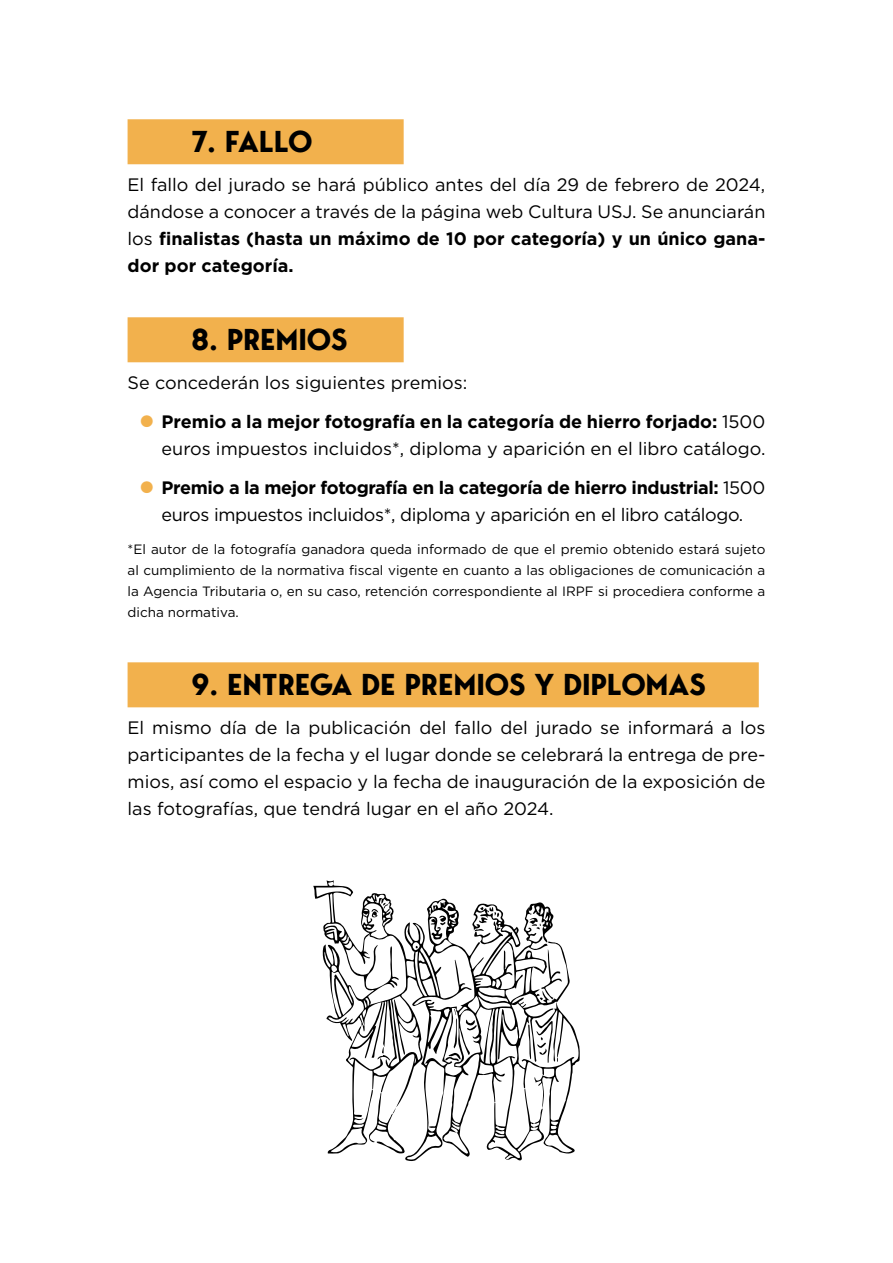
<style>
.page{position:relative;width:893px;height:1263px;background:#fff}
.page>*{position:absolute;margin:0;border:0;box-sizing:border-box;transform-origin:0 0}
.t1{font:700 30px "George";letter-spacing:-.01em;color:#000}
.t2{font:18px/27px "Gotham";color:#000;text-align:justify}
.t3{font:18px/27px "Gotham";letter-spacing:-.02em;color:#000;text-align:center}
.t4{font:13.5px/21px "Gotham";color:#000;text-align:justify}
.s1{font-weight:700}
.s2{font-size:45px;color:#f2b14d}
</style>
<div class="page">
<div style="left:128px;top:119px;width:276px;height:45px;background:#f2b14d"></div>
<div style="left:128px;top:317px;width:276px;height:45px;background:#f2b14d"></div>
<div style="left:128px;top:662px;width:631px;height:45px;background:#f2b14d"></div>
<svg style="left:313px;top:880px;width:267px;height:281px"></svg>
<svg style="left:540px;top:949px;width:22px;height:51px"></svg>
<svg style="left:528px;top:1021px;width:30px;height:42px"></svg>
<svg style="left:369px;top:1093px;width:36px;height:61px"></svg>
<svg style="left:528px;top:902px;width:26px;height:40px"></svg>
<svg style="left:377px;top:1047px;width:13px;height:13px"></svg>
<svg style="left:445px;top:1009px;width:32px;height:53px"></svg>
<svg style="left:439px;top:915px;width:8px;height:10px"></svg>
<svg style="left:475px;top:907px;width:24px;height:24px"></svg>
<svg style="left:371px;top:903px;width:17px;height:15px"></svg>
<h1 class="t1" style="left:191px;top:122px;width:123px">7. FALLO</h1>
<p class="t2" style="left:128px;top:171px;width:639px">El fallo del jurado se hará público antes del día 29 de febrero de 2024, dándose a conocer a través de la página web Cultura USJ. Se anunciarán los <span class="s1">finalistas (hasta un máximo de 10 por categoría) y un único gana&shy;dor por categoría.</span></p>
<h1 class="t1" style="left:191px;top:320px;width:158px">8. PREMIOS</h1>
<p class="t2" style="left:128px;top:369px;width:341px">Se concederán los siguientes premios:</p>
<p class="t2" style="left:136px;top:408px;width:631px;text-align:right"><span class="s2">•</span> <span class="s1">Premio a la mejor fotografía en la categoría de hierro forjado:</span> 1500 euros impuestos incluidos*, diploma y aparición en el libro catálogo.</p>
<p class="t3" style="left:136px;top:474px;width:631px"><span class="s2">•</span> <span class="s1">Premio a la mejor fotografía en la categoría de hierro industrial:</span> 1500 euros impuestos incluidos*, diploma y aparición en el libro catálogo.</p>
<p class="t4" style="left:128px;top:539px;width:639px">*El autor de la fotografía ganadora queda informado de que el premio obtenido estará sujeto al cumplimiento de la normativa fiscal vigente en cuanto a las obligaciones de comunicación a la Agencia Tributaria o, en su caso, retención correspondiente al IRPF si procediera conforme a dicha normativa.</p>
<h1 class="t1" style="left:191px;top:665px;width:516px">9. ENTREGA DE PREMIOS Y DIPLOMAS</h1>
<p class="t2" style="left:128px;top:714px;width:639px">El mismo día de la publicación del fallo del jurado se informará a los participantes de la fecha y el lugar donde se celebrará la entrega de pre&shy;mios, así como el espacio y la fecha de inauguración de la exposición de las fotografías, que tendrá lugar en el año 2024.</p>
</div>
